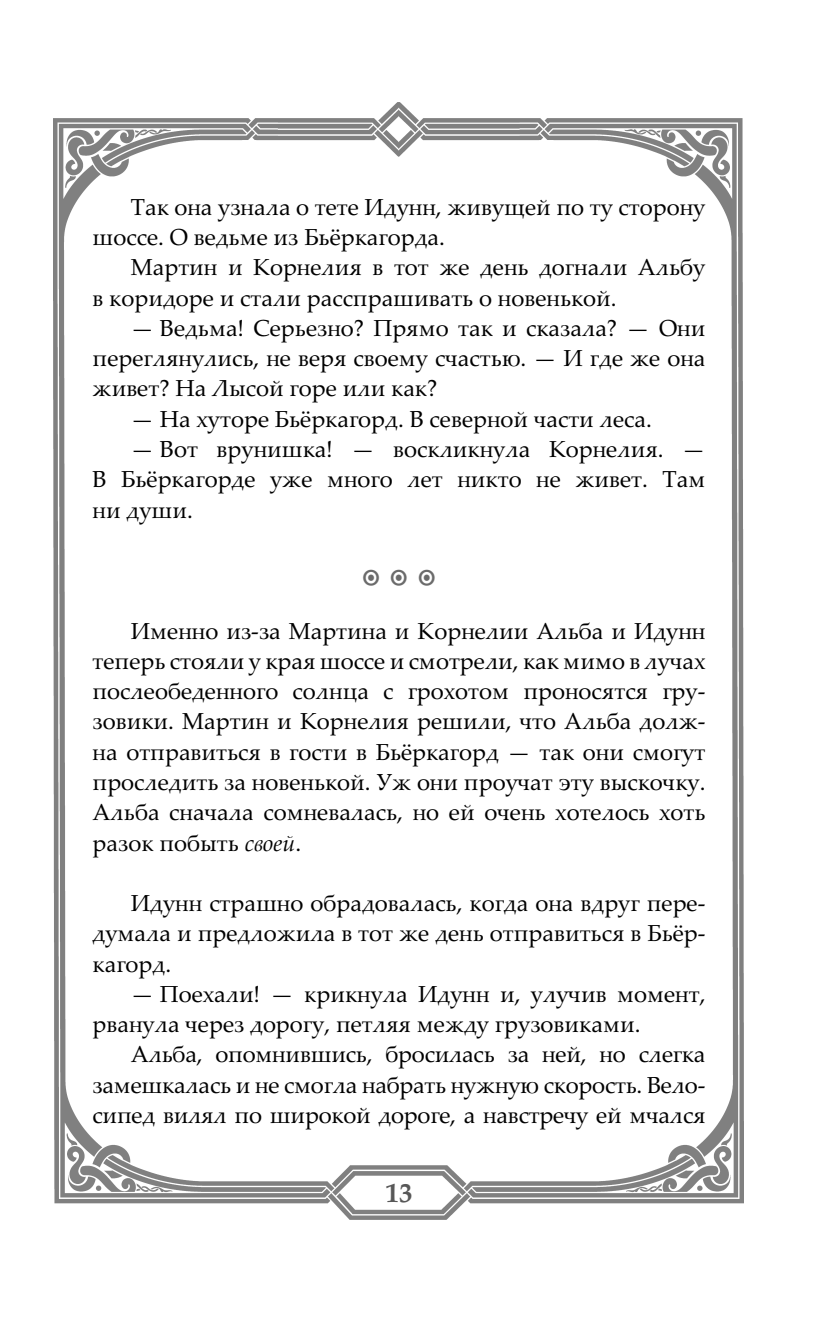
<style>
.page{position:relative;width:830px;height:1340px;background:#fff}
.page>*{position:absolute;margin:0;border:0;box-sizing:border-box;transform-origin:0 0}
.t1{font:42.75px "Minion Pro";color:#6b6b6b}
.t2{font:700 27px "Palatino Linotype";color:#585858}
.t3{font:23.18px/30.2px "Palatino Linotype";color:#000;text-align:justify}
.s1{font-style:italic}
</style>
<div class="page">
<img style="left:53px;top:102px;width:691px;height:1118px">
<p class="t3" style="left:92px;top:195px;width:614px;text-indent:38px">Так она узнала о тете Идунн, живущей по ту сторону шоссе. О ведьме из Бьёркагорда.</p>
<p class="t3" style="left:92px;top:255px;width:614px;text-indent:38px">Мартин и Корнелия в тот же день догнали Альбу в коридоре и стали расспрашивать о новенькой.</p>
<p class="t3" style="left:92px;top:316px;width:614px;text-indent:38px">— Ведьма! Серьезно? Прямо так и сказала? — Они переглянулись, не веря своему счастью. — И где же она живет? На Лысой горе или как?</p>
<p class="t3" style="left:131px;top:406px;width:522px">— На хуторе Бьёркагорд. В северной части леса.</p>
<p class="t3" style="left:92px;top:437px;width:614px;text-indent:38px">— Вот врунишка! — воскликнула Корнелия. — В Бьёркагорде уже много лет никто не живет. Там ни души.</p>
<h1 class="t1" style="left:361px;top:549px;width:77px">◉◉◉</h1>
<p class="t3" style="left:92px;top:618px;width:614px;text-indent:38px">Именно из-за Мартина и Корнелии Альба и Идунн теперь стояли у края шоссе и смотрели, как мимо в лучах послеобеденного солнца с грохотом проносятся гру&shy;зовики. Мартин и Корнелия решили, что Альба долж&shy;на отправиться в гости в Бьёркагорд — так они смогут проследить за новенькой. Уж они проучат эту выскочку.<br>Альба сначала сомневалась, но ей очень хотелось хоть разок побыть <span class="s1">своей</span>.</p>
<p class="t3" style="left:92px;top:891px;width:614px;text-indent:38px">Идунн страшно обрадовалась, когда она вдруг пере&shy;думала и предложила в тот же день отправиться в Бьёр&shy;кагорд.</p>
<p class="t3" style="left:92px;top:981px;width:614px;text-indent:38px">— Поехали! — крикнула Идунн и, улучив момент, рванула через дорогу, петляя между грузовиками.</p>
<p class="t3" style="left:92px;top:1042px;width:614px;text-indent:38px">Альба, опомнившись, бросилась за ней, но слегка замешкалась и не смогла набрать нужную скорость. Вело&shy;сипед вилял по широкой дороге, а навстречу ей мчался</p>
<p class="t2" style="left:385px;top:1182px;width:28px">13</p>
</div>
